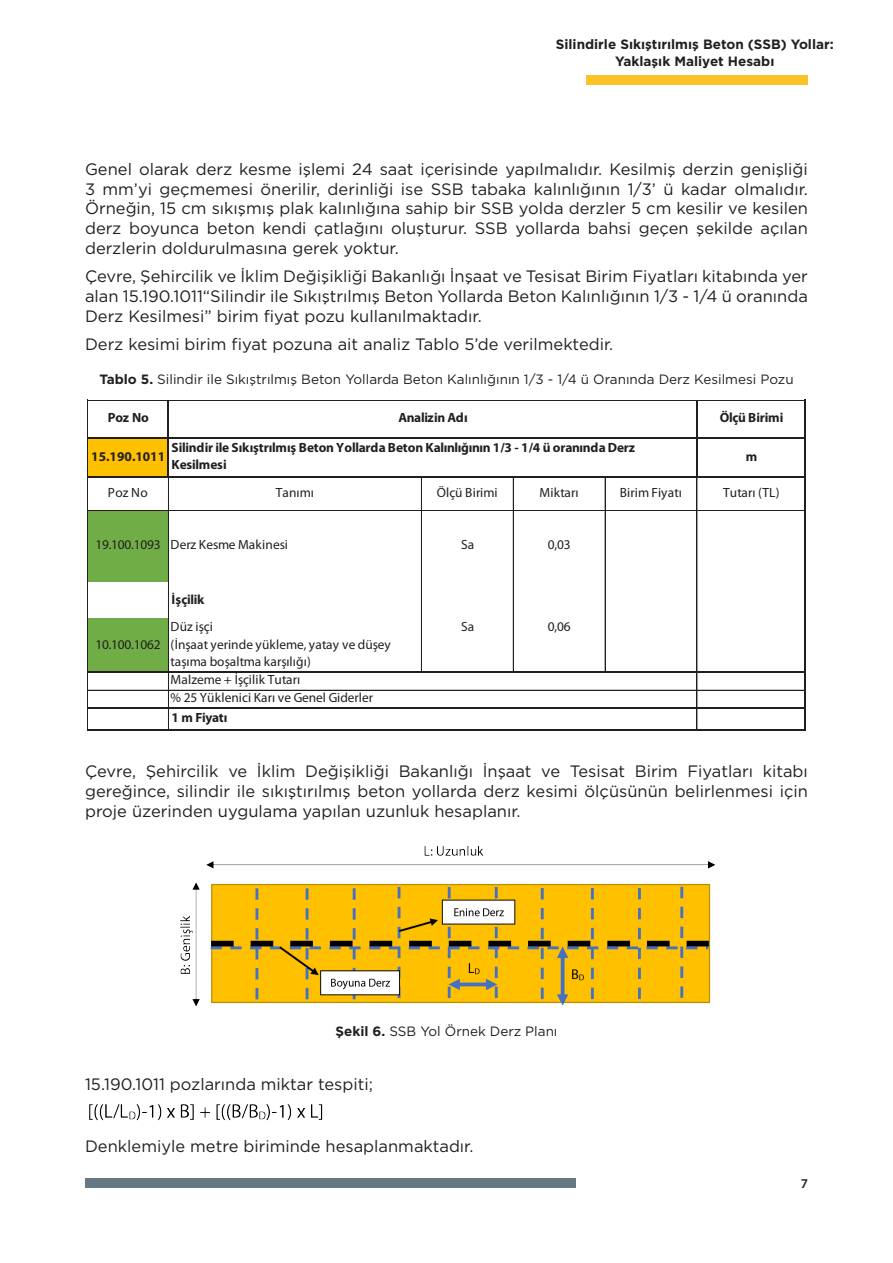
<style>
.page{position:relative;width:893px;height:1263px;background:#fff}
.page>*{position:absolute;margin:0;border:0;box-sizing:border-box;transform-origin:0 0}
.t1{font:16.5px/19.8px "Gotham";color:#231f20;text-align:justify}
.t2{font:13.5px "Gotham";color:#231f20}
.t3{font:700 13.5px/16.5px "Gotham";color:#231f20;text-align:center}
.t4{font:600 13.5px "Myriad Pro";color:#231f20}
.t5{font:13.35px/17.5px "Myriad Pro";letter-spacing:.005em;color:#231f20}
.t6{font:700 13.35px/29.2px "Myriad Pro";letter-spacing:-.025em;color:#231f20}
.t7{font:700 13.35px "Myriad Pro";letter-spacing:.005em;color:#231f20}
.t8{font:13.35px "Myriad Pro";letter-spacing:-.015em;color:#231f20}
.s1{font-weight:700}
</style>
<div class="page">
<div style="left:85px;top:1178px;width:491px;height:9px;background:#657982"></div>
<div style="left:587px;top:76px;width:221px;height:9px;background:#fbc328"></div>
<img style="left:180px;top:845px;width:536px;height:162px">
<div style="left:88px;top:438px;width:81px;height:39px;background:#ffc000"></div>
<div style="left:88px;top:510px;width:81px;height:72px;background:#70ad47"></div>
<div style="left:88px;top:619px;width:81px;height:54px;background:#70ad47"></div>
<hr style="left:167px;top:401px;width:2px;height:76px;background:#231f20">
<hr style="left:696px;top:401px;width:1px;height:76px;background:#231f20">
<hr style="left:168px;top:477px;width:1px;height:194px;background:#231f20">
<hr style="left:696px;top:477px;width:1px;height:194px;background:#231f20">
<hr style="left:168px;top:673px;width:1px;height:34px;background:#231f20">
<hr style="left:696px;top:673px;width:1px;height:34px;background:#231f20">
<hr style="left:87px;top:400px;width:1px;height:331px;background:#231f20">
<svg style="left:168px;top:709px;width:1px;height:20px"></svg>
<svg style="left:696px;top:709px;width:1px;height:20px"></svg>
<hr style="left:804px;top:400px;width:2px;height:331px;background:#231f20">
<hr style="left:421px;top:477px;width:1px;height:194px;background:#231f20">
<hr style="left:513px;top:477px;width:1px;height:194px;background:#231f20">
<hr style="left:605px;top:477px;width:1px;height:194px;background:#231f20">
<hr style="left:88px;top:400px;width:718px;height:1px;background:#231f20">
<hr style="left:88px;top:437px;width:718px;height:2px;background:#231f20">
<hr style="left:88px;top:476px;width:718px;height:1px;background:#231f20">
<hr style="left:88px;top:510px;width:716px;height:1px;background:#231f20">
<hr style="left:88px;top:671px;width:718px;height:2px;background:#231f20">
<hr style="left:88px;top:690px;width:716px;height:1px;background:#231f20">
<hr style="left:88px;top:707px;width:718px;height:2px;background:#231f20">
<hr style="left:88px;top:729px;width:718px;height:2px;background:#231f20">
<img style="left:89px;top:1104px;width:234px;height:17px">
<p class="t3" style="left:556px;top:36px;width:279px">Silindirle Sıkıştırılmış Beton (SSB) Yollar:<br>Yaklaşık Maliyet Hesabı</p>
<p class="t1" style="left:85px;top:159px;width:724px">Genel olarak derz kesme işlemi 24 saat içerisinde yapılmalıdır. Kesilmiş derzin genişliği 3 mm’yi geçmemesi önerilir, derinliği ise SSB tabaka kalınlığının 1/3’ ü kadar olmalıdır.<br>Örneğin, 15 cm sıkışmış plak kalınlığına sahip bir SSB yolda derzler 5 cm kesilir ve kesilen derz boyunca beton kendi çatlağını oluşturur. SSB yollarda bahsi geçen şekilde açılan derzlerin doldurulmasına gerek yoktur.</p>
<p class="t1" style="left:85px;top:266px;width:724px">Çevre, Şehircilik ve İklim Değişikliği Bakanlığı İnşaat ve Tesisat Birim Fiyatları kitabında yer alan 15.190.1011“Silindir ile Sıkıştrılmış Beton Yollarda Beton Kalınlığının 1/3 - 1/4 ü oranında Derz Kesilmesi” birim fiyat pozu kullanılmaktadır.</p>
<p class="t1" style="left:85px;top:334px;width:530px">Derz kesimi birim fiyat pozuna ait analiz Tablo 5’de verilmektedir.</p>
<p class="t2" style="left:99px;top:371px;width:696px"><span class="s1">Tablo 5.</span> Silindir ile Sıkıştrılmış Beton Yollarda Beton Kalınlığının 1/3 - 1/4 ü Oranında Derz Kesilmesi Pozu</p>
<p class="t6" style="left:108px;top:403px;width:43px">Poz No</p>
<p class="t6" style="left:720px;top:403px;width:65px">Ölçü Birimi</p>
<p class="t7" style="left:91px;top:448px;width:75px">15.190.1011</p>
<p class="t6" style="left:746px;top:441px;width:13px">m</p>
<p class="t5" style="left:108px;top:483px;width:41px">Poz No</p>
<p class="t5" style="left:276px;top:483px;width:40px">Tanımı</p>
<p class="t5" style="left:437px;top:483px;width:62px">Ölçü Birimi</p>
<p class="t5" style="left:540px;top:483px;width:40px">Miktarı</p>
<p class="t5" style="left:620px;top:483px;width:64px">Birim Fiyatı</p>
<p class="t5" style="left:723px;top:483px;width:58px">Tutarı (TL)</p>
<p class="t6" style="left:171px;top:403px;width:465px;text-indent:227px">Analizin Adı<br>Silindir ile Sıkıştrılmış Beton Yollarda Beton Kalınlığının 1/3 - 1/4 ü oranında Derz</p>
<p class="t6" style="left:171px;top:450px;width:57px">Kesilmesi</p>
<p class="t5" style="left:95px;top:536px;width:194px">19.100.1093 Derz Kesme Makinesi</p>
<p class="t5" style="left:461px;top:536px;width:15px">Sa</p>
<p class="t5" style="left:548px;top:536px;width:24px">0,03</p>
<p class="t8" style="left:95px;top:636px;width:67px">10.100.1062</p>
<p class="t6" style="left:171px;top:584px;width:35px">İşçilik</p>
<p class="t5" style="left:171px;top:618px;width:222px">Düz işçi<br>(İnşaat yerinde yükleme, yatay ve düşey taşıma boşaltma karşılığı)</p>
<p class="t5" style="left:461px;top:618px;width:15px">Sa</p>
<p class="t5" style="left:548px;top:618px;width:24px">0,06</p>
<p class="t5" style="left:171px;top:670px;width:204px;line-height:18.3px">Malzeme + İşçilik Tutarı<br>% 25 Yüklenici Karı ve Genel Giderler</p>
<p class="t6" style="left:171px;top:703px;width:58px">1 m Fiyatı</p>
<p class="t1" style="left:85px;top:761px;width:724px">Çevre, Şehircilik ve İklim Değişikliği Bakanlığı İnşaat ve Tesisat Birim Fiyatları kitabı gereğince, silindir ile sıkıştırılmış beton yollarda derz kesimi ölçüsünün belirlenmesi için proje üzerinden uygulama yapılan uzunluk hesaplanır.</p>
<p class="t2" style="left:335px;top:1022px;width:224px"><span class="s1">Şekil 6.</span> SSB Yol Örnek Derz Planı</p>
<p class="t1" style="left:85px;top:1074px;width:289px">15.190.1011 pozlarında miktar tespiti;</p>
<p class="t1" style="left:85px;top:1136px;width:390px">Denklemiyle metre biriminde hesaplanmaktadır.</p>
<p class="t4" style="left:801px;top:1175px;width:9px">7</p>
</div>
